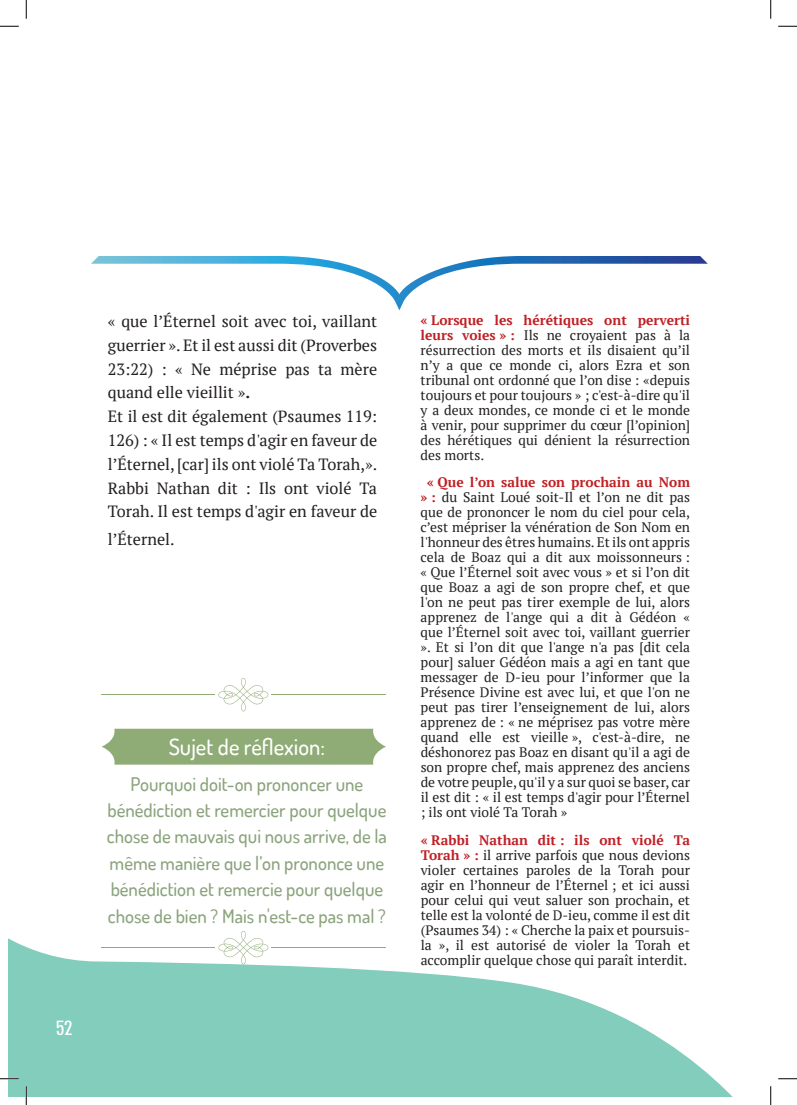
<style>
.page{position:relative;width:797px;height:1105px;background:#fff}
.page>*{position:absolute;margin:0;border:0;box-sizing:border-box;transform-origin:0 0}
.t1{font:23.75px "Almoni Tzar DL4.0 AAA";color:#fff}
.t2{font:500 22.5px "Dosis";color:#fff}
.t3{font:500 18.75px/26.4px "Dosis";color:#8ba37c;text-align:center}
.t4{font:16.25px/23.8px "PT Serif";color:#231f20}
.t5{font:13.75px/15px "PT Serif";color:#231f20;text-align:justify}
.s1{font-weight:700}
.s2{font-weight:700;color:#c02025}
</style>
<div class="page">
<svg style="left:9px;top:939px;width:723px;height:157px;fill:#82cdbc"></svg>
<svg style="left:91px;top:256px;width:616px;height:54px"></svg>
<svg style="left:102px;top:729px;width:284px;height:36px;background:#97b180"></svg>
<hr style="left:272px;top:694px;width:114px;height:1px;background:#8fab76">
<hr style="left:102px;top:694px;width:113px;height:1px;background:#8fab76">
<svg style="left:218px;top:678px;width:50px;height:33px"></svg>
<hr style="left:272px;top:947px;width:114px;height:1px;background:#8fab76">
<hr style="left:102px;top:947px;width:113px;height:1px;background:#8fab76">
<svg style="left:218px;top:931px;width:50px;height:33px"></svg>
<svg style="left:0;top:25px;width:19px;height:2px"></svg>
<svg style="left:778px;top:25px;width:19px;height:2px"></svg>
<svg style="left:0;top:1078px;width:19px;height:1px"></svg>
<svg style="left:25px;top:0;width:2px;height:19px"></svg>
<svg style="left:25px;top:1086px;width:2px;height:19px"></svg>
<svg style="left:770px;top:0;width:1px;height:19px"></svg>
<svg style="left:770px;top:1078px;width:27px;height:27px"></svg>
<h1 class="t1" style="left:56px;top:1009px;width:18px">52</h1>
<p class="t4" style="left:108px;top:309px;width:271px">« que l’Éternel soit avec toi, vaillant guerrier ». Et il est aussi dit (Proverbes 23:22) : « Ne méprise pas ta mère quand elle vieillit »<span class="s1">.<br></span>Et il est dit également (Psaumes 119:<br>126) : « Il est temps d'agir en faveur de l’Éternel, [car] ils ont violé Ta Torah,».<br>Rabbi Nathan dit : Ils ont violé Ta Torah. Il est temps d'agir en faveur de</p>
<p class="t4" style="left:108px;top:527px;width:68px">l’Éternel.</p>
<h2 class="t2" style="left:169px;top:732px;width:158px">Sujet de réflexion:</h2>
<h3 class="t3" style="left:107px;top:770px;width:281px">Pourquoi doit-on prononcer une bénédiction et remercier pour quelque chose de mauvais qui nous arrive, de la même manière que l’on prononce une bénédiction et remercie pour quelque chose de bien ? Mais n'est-ce pas mal ?</h3>
<p class="t5" style="left:420px;top:312px;width:271px"><span class="s2">« Lorsque les hérétiques ont perverti leurs voies » :</span> Ils ne croyaient pas à la résurrection des morts et ils disaient qu’il n’y a que ce monde ci, alors Ezra et son tribunal ont ordonné que l’on dise : «depuis toujours et pour toujours » ; c'est-à-dire qu'il y a deux mondes, ce monde ci et le monde à venir, pour supprimer du cœur [l’opinion] des hérétiques qui dénient la résurrection des morts.</p>
<p class="t5" style="left:420px;top:475px;width:271px;text-indent:6px"><span class="s2">« Que l’on salue son prochain au Nom » :</span> du Saint Loué soit-Il et l’on ne dit pas que de prononcer le nom du ciel pour cela, c’est mépriser la vénération de Son Nom en l'honneur des êtres humains. Et ils ont appris cela de Boaz qui a dit aux moissonneurs : « Que l’Éternel soit avec vous » et si l’on dit que Boaz a agi de son propre chef, et que l'on ne peut pas tirer exemple de lui, alors apprenez de l'ange qui a dit à Gédéon « que l’Éternel soit avec toi, vaillant guerrier ». Et si l’on dit que l'ange n'a pas [dit cela pour] saluer Gédéon mais a agi en tant que messager de D-ieu pour l’informer que la Présence Divine est avec lui, et que l'on ne peut pas tirer l’enseignement de lui, alors apprenez de : « ne méprisez pas votre mère quand elle est vieille », c'est-à-dire, ne déshonorez pas Boaz en disant qu'il a agi de son propre chef, mais apprenez des anciens de votre peuple, qu'il y a sur quoi se baser, car il est dit : « il est temps d'agir pour l’Éternel ; ils ont violé Ta Torah »</p>
<p class="t5" style="left:420px;top:832px;width:271px"><span class="s2">« Rabbi Nathan dit : ils ont violé Ta Torah » :</span> il arrive parfois que nous devions violer certaines paroles de la Torah pour agir en l’honneur de l’Éternel ; et ici aussi pour celui qui veut saluer son prochain, et telle est la volonté de D-ieu, comme il est dit (Psaumes 34) : « Cherche la paix et poursuis&shy;la », il est autorisé de violer la Torah et accomplir quelque chose qui paraît interdit.</p>
</div>
